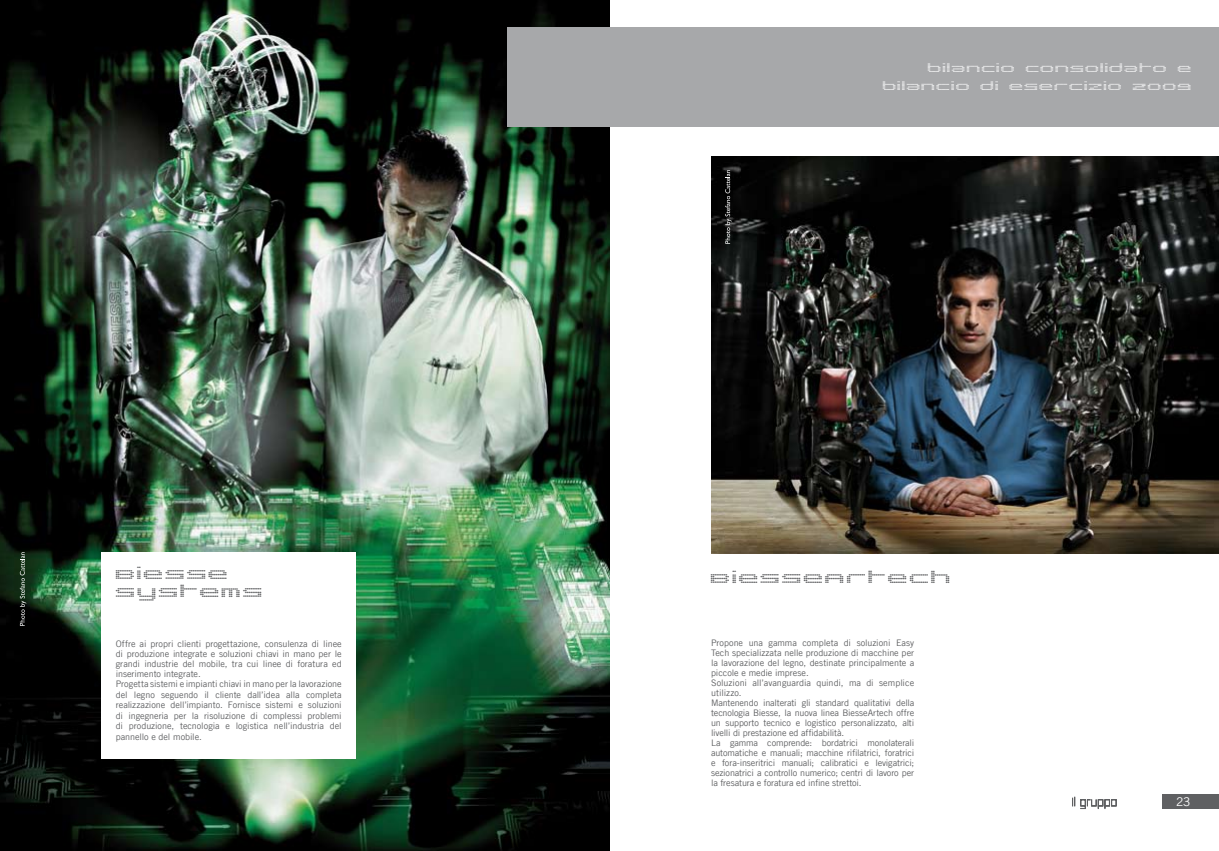
<style>
.page{position:relative;width:1219px;height:851px;background:#fff}
.page>*{position:absolute;margin:0;border:0;box-sizing:border-box;transform-origin:0 0}
.t1{font:20px/18px "Pargrid LT Std";letter-spacing:.15em;color:#5f6062}
.t2{font:14px/18px "Pargrid LT Std";letter-spacing:.14em;color:#fff;text-align:right}
.t3{font:12px "Trade Gothic LT Com";color:#fff}
.t4{font:9px/10px "Trade Gothic LT Com";letter-spacing:-.01em;color:#5f6062}
</style>
<div class="page">
<div style="left:1162px;top:794px;width:57px;height:14px;background:#5f6062"></div>
<img style="left:0;top:0;width:609px;height:850px">
<img style="left:711px;top:156px;width:508px;height:397px">
<div style="left:102px;top:552px;width:254px;height:207px;background:#fff"></div>
<div style="left:507px;top:27px;width:102px;height:100px;background:#a7a8aa"></div>
<div style="left:609px;top:27px;width:610px;height:100px;background:#a7a8aa"></div>
<svg style="left:20px;top:552px;width:6px;height:73px"></svg>
<svg style="left:725px;top:170px;width:7px;height:74px"></svg>
<svg style="left:1072px;top:796px;width:44px;height:12px"></svg>
<h2 class="t2" style="left:883px;top:60px;width:309px">bilancio consolidato e bilancio di esercizio 2009</h2>
<h1 class="t1" style="left:116px;top:565px;width:147px">Biesse systems</h1>
<p class="t4" style="left:116px;top:638px;width:227px;line-height:10.3px">Offre ai propri clienti progettazione, consulenza di linee di produzione integrate e soluzioni chiavi in mano per le grandi industrie del mobile, tra cui linee di foratura ed inserimento integrate.<br>Progetta sistemi e impianti chiavi in mano per la lavorazione del legno seguendo il cliente dall’idea alla completa realizzazione dell’impianto. Fornisce sistemi e soluzioni di ingegneria per la risoluzione di complessi problemi di produzione, tecnologia e logistica nell’industria del pannello e del mobile.</p>
<p class="t4" style="left:711px;top:637px;width:205px">Propone una gamma completa di soluzioni Easy Tech specializzata nelle produzione di macchine per la lavorazione del legno, destinate principalmente a piccole e medie imprese.<br>Soluzioni all’avanguardia quindi, ma di semplice utilizzo.<br>Mantenendo inalterati gli standard qualitativi della tecnologia Biesse, la nuova linea BiesseArtech offre un supporto tecnico e logistico personalizzato, alti livelli di prestazione ed affidabilità.<br>La gamma comprende: bordatrici monolaterali automatiche e manuali; macchine rifilatrici, foratrici e fora-inseritrici manuali; calibratici e levigatrici; sezionatrici a controllo numerico; centri di lavoro per la fresatura e foratura ed infine strettoi.</p>
<h1 class="t1" style="left:711px;top:569px;width:240px">BiesseArtech</h1>
<h3 class="t3" style="left:1176px;top:794px;width:8px">23</h3>
</div>
